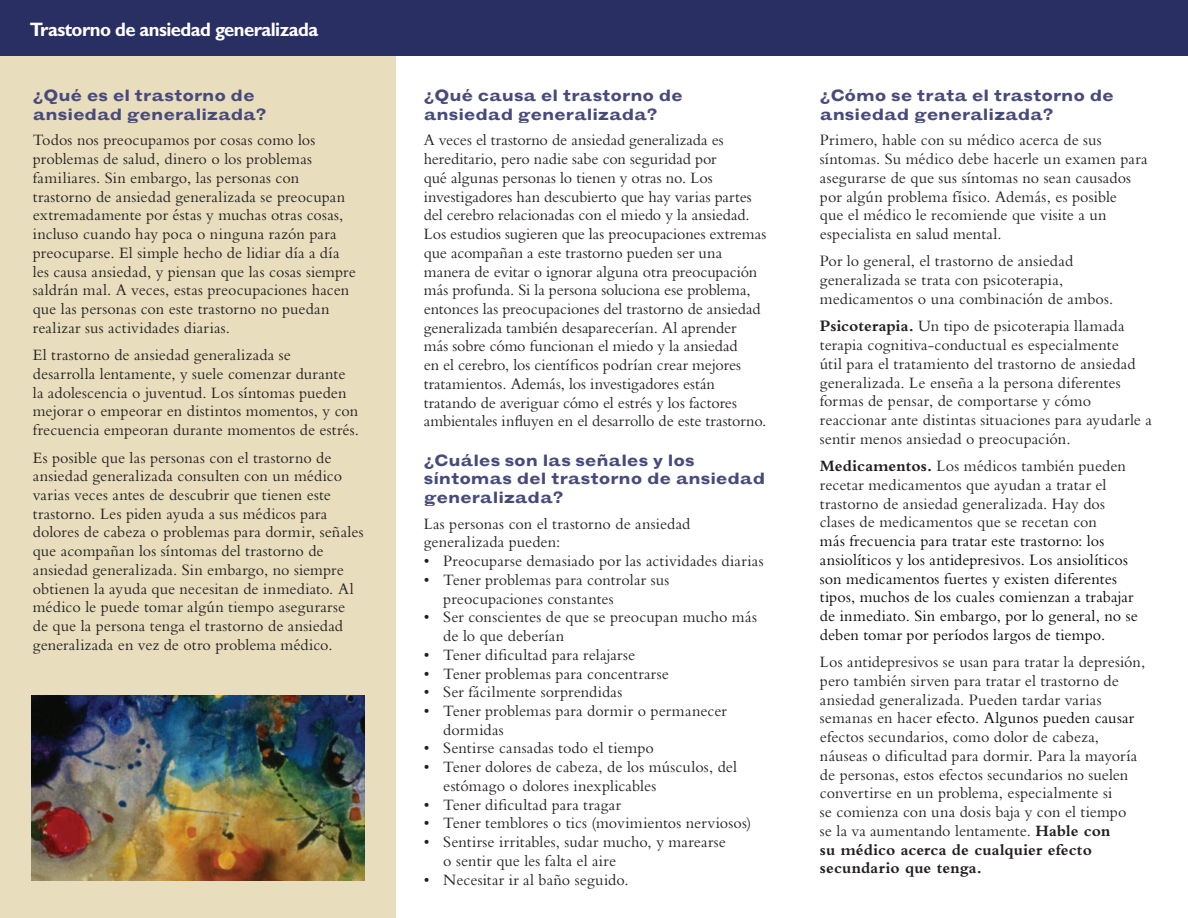
<style>
.page{position:relative;width:1188px;height:918px;background:#fff}
.page>*{position:absolute;margin:0;border:0;box-sizing:border-box;transform-origin:0 0}
.t1{font:700 19.5px "Gill Sans Std";letter-spacing:-.03em;color:#fff;scale:.95 1}
.t2{font:16.5px/18.8px "Bembo Std";letter-spacing:.005em;color:#231f20}
.t3{font:16.5px/18.8px "Bembo Std";letter-spacing:.005em;color:#040503}
.t4{font:700 expanded 16.5px/18.8px "Grotesque";color:#484a7b}
.s1{font-weight:700}
.s2{font-weight:700;color:#231f20}
.s3{color:#231f20}
.s4{color:#040503}
</style>
<div class="page">
<div style="left:0;top:50px;width:396px;height:868px;background:#e8ddbd"></div>
<div style="left:0;top:0;width:1188px;height:56px;background:#292e63"></div>
<img style="left:31px;top:695px;width:334px;height:185px">
<p class="t1" style="left:30px;top:18px;width:305px">Trastorno de ansiedad generalizada</p>
<h2 class="t4" style="left:33px;top:86px;width:235px">¿Qué es el trastorno de ansiedad generalizada?</h2>
<p class="t2" style="left:33px;top:130px;width:324px">Todos nos preocupamos por cosas como los problemas de salud, dinero o los problemas familiares. Sin embargo, las personas con trastorno de ansiedad generalizada se preocupan extremadamente por éstas y muchas otras cosas, incluso cuando hay poca o ninguna razón para preocuparse. El simple hecho de lidiar día a día les causa ansiedad, y piensan que las cosas siempre saldrán mal. A veces, estas preocupaciones hacen que las personas con este trastorno no puedan realizar sus actividades diarias.</p>
<p class="t2" style="left:33px;top:345px;width:328px">El trastorno de ansiedad generalizada se<br>desarrolla lentamente, y suele comenzar durante la adolescencia o juventud. Los síntomas pueden mejorar o empeorar en distintos momentos, y con frecuencia empeoran durante momentos de estrés.</p>
<p class="t2" style="left:33px;top:448px;width:332px">Es posible que las personas con el trastorno de ansiedad generalizada consulten con un médico varias veces antes de descubrir que tienen este trastorno. Les piden ayuda a sus médicos para dolores de cabeza o problemas para dormir, señales que acompañan los síntomas del trastorno de ansiedad generalizada. Sin embargo, no siempre obtienen la ayuda que necesitan de inmediato. Al médico le puede tomar algún tiempo asegurarse de que la persona tenga el trastorno de ansiedad generalizada en vez de otro problema médico.</p>
<h2 class="t4" style="left:424px;top:86px;width:261px">¿Qué causa el trastorno de ansiedad generalizada?</h2>
<p class="t2" style="left:424px;top:130px;width:344px">A veces el trastorno de ansiedad generalizada es hereditario, pero nadie sabe con seguridad por<br>qué algunas personas lo tienen y otras no. Los investigadores han descubierto que hay varias partes del cerebro relacionadas con el miedo y la ansiedad.<br>Los estudios sugieren que las preocupaciones extremas que acompañan a este trastorno pueden ser una manera de evitar o ignorar alguna otra preocupación más profunda. Si la persona soluciona ese problema, entonces las preocupaciones del trastorno de ansiedad generalizada también desaparecerían. Al aprender<br>más sobre cómo funcionan el miedo y la ansiedad<br>en el cerebro, los científicos podrían crear mejores tratamientos. Además, los investigadores están tratando de averiguar cómo el estrés y los factores ambientales influyen en el desarrollo de este trastorno.</p>
<h2 class="t4" style="left:424px;top:450px;width:343px">¿Cuáles son las señales y los síntomas del trastorno de ansiedad generalizada?</h2>
<p class="t2" style="left:424px;top:514px;width:268px">Las personas con el trastorno de ansiedad generalizada pueden:</p>
<p class="t2" style="left:424px;top:551px;width:341px">• Preocuparse demasiado por las actividades diarias</p>
<p class="t2" style="left:443px;top:570px;width:228px;text-indent:-20px">• Tener problemas para controlar sus preocupaciones constantes</p>
<p class="t2" style="left:443px;top:607px;width:315px;text-indent:-20px">• Ser conscientes de que se preocupan mucho más de lo que deberían</p>
<p class="t2" style="left:424px;top:645px;width:213px">• Tener dificultad para relajarse</p>
<p class="t2" style="left:424px;top:664px;width:246px">• Tener problemas para concentrarse</p>
<p class="t2" style="left:424px;top:682px;width:200px">• Ser fácilmente sorprendidas</p>
<p class="t2" style="left:443px;top:701px;width:285px;text-indent:-20px">• Tener problemas para dormir o permanecer dormidas</p>
<p class="t2" style="left:424px;top:739px;width:232px">• Sentirse cansadas todo el tiempo</p>
<p class="t2" style="left:443px;top:757px;width:295px;text-indent:-20px">• Tener dolores de cabeza, de los músculos, del estómago o dolores inexplicables</p>
<p class="t2" style="left:424px;top:795px;width:199px">• Tener dificultad para tragar</p>
<p class="t2" style="left:424px;top:814px;width:329px">• Tener temblores o tics (movimientos nerviosos)</p>
<p class="t2" style="left:443px;top:832px;width:284px;text-indent:-20px">• Sentirse irritables, sudar mucho, y marearse o sentir que les falta el aire</p>
<p class="t2" style="left:424px;top:870px;width:206px">• Necesitar ir al baño seguido.</p>
<h2 class="t4" style="left:820px;top:86px;width:295px">¿Cómo se trata el trastorno de ansiedad generalizada?</h2>
<p class="t2" style="left:820px;top:130px;width:329px">Primero, hable con su médico acerca de sus síntomas. Su médico debe hacerle un examen para asegurarse de que sus síntomas no sean causados por algún problema físico. Además, es posible<br>que el médico le recomiende que visite a un especialista en salud mental.</p>
<p class="t2" style="left:820px;top:252px;width:295px">Por lo general, el trastorno de ansiedad generalizada se trata con psicoterapia, medicamentos o una combinación de ambos.</p>
<p class="t2" style="left:820px;top:316px;width:333px"><span class="s1">Psicoterapia.</span> Un tipo de psicoterapia llamada terapia cognitiva-conductual es especialmente<br>útil para el tratamiento del trastorno de ansiedad generalizada. Le enseña a la persona diferentes formas de pensar, de comportarse y cómo reaccionar ante distintas situaciones para ayudarle a sentir menos ansiedad o preocupación.</p>
<p class="t3" style="left:820px;top:456px;width:319px"><span class="s2">Medicamentos.</span> <span class="s3">Los médicos también pueden recetar medicamentos que ayudan a tratar el trastorno de ansiedad generalizada. Hay dos clases de medicamentos que se recetan con<br></span>más frecuencia para tratar este trastorno: los ansiolíticos y los antidepresivos. Los ansiolíticos son medicamentos fuertes y existen diferentes tipos, muchos de los cuales comienzan a trabajar de inmediato. Sin embargo, por lo general, no se deben tomar por períodos largos de tiempo.</p>
<p class="t2" style="left:820px;top:652px;width:327px">Los antidepresivos se usan para tratar la depresión, pero también sirven para tratar el trastorno de ansiedad generalizada. Pueden tardar varias semanas en hacer <span class="s4">efecto. Algunos pueden causar </span>efectos secundarios, como dolor de cabeza, náuseas o dificultad para dormir. Para la mayoría de personas, estos efectos secundarios no suelen convertirse en un problema, especialmente si<br>se comienza con una dosis baja y con el tiempo<br>se la va aumentando lentamente. <span class="s1">Hable con<br>su médico acerca de cualquier efecto secundario que tenga.</span></p>
</div>
